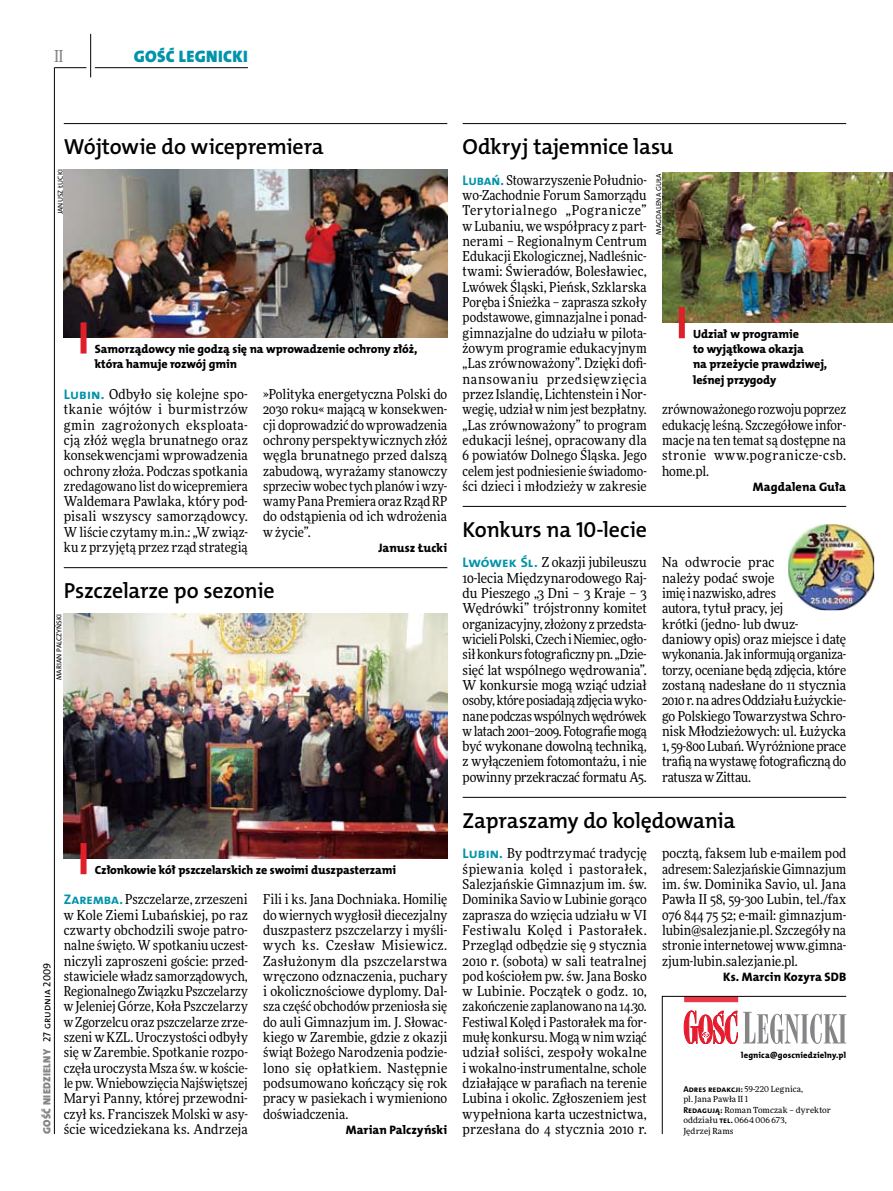
<style>
.page{position:relative;width:893px;height:1191px;background:#fff}
.page>*{position:absolute;margin:0;border:0;box-sizing:border-box;transform-origin:0 0}
.t1{font:21.9px "The Mix HP6 Se Bld";letter-spacing:-.01em;color:#000}
.t2{font:16.65px "The Mix HP9 Blk";letter-spacing:.02em;color:#0093aa}
.t3{font:500 16.5px "Freeday Narrow";color:#858486;scale:.9 1}
.t4{font:13.65px/15.3px "Freeday Narrow News";color:#000;text-align:justify}
.t5{font:12.3px "The Mix HP8 Ex Bld";letter-spacing:.01em;color:#000}
.t6{font:12px/15.3px "The Mix HP8 Ex Bld";letter-spacing:-.005em;color:#000}
.t7{font:10.5px "The Mix HP9 Blk";letter-spacing:.025em;color:#858486}
.t8{font:8.55px "The Mix HP7 Bld";letter-spacing:.005em;color:#000}
.t9{font:8.55px "The Mix HP8 Ex Bld";letter-spacing:.04em;color:#000}
.t10{font:8.4px/10.5px "Freeday News";letter-spacing:.015em;color:#000}
.t11{font:7.2px "The Mix HP5 Plain";letter-spacing:.01em;color:#000}
.s1{font-family:"The Mix HP7 Bld";font-size:13.95px;color:#0093aa}
.s2{font-family:"The Mix HP5 Plain";color:#000}
.s3{font-family:"Freeday News";font-size:8.4px}
.s4{font-family:"The Mix HP7 Bld";font-size:8.55px}
</style>
<div class="page">
<hr style="left:54px;top:67px;width:1px;height:1067px;background:#000">
<hr style="left:90px;top:34px;width:1px;height:43px;background:#000">
<hr style="left:54px;top:67px;width:32px;height:1px;background:#000">
<hr style="left:95px;top:67px;width:153px;height:1px;background:#000">
<svg style="left:662px;top:996px;width:185px;height:138px"></svg>
<hr style="left:64px;top:567px;width:383px;height:1px;background:#000">
<hr style="left:64px;top:123px;width:383px;height:1px;background:#000">
<hr style="left:463px;top:797px;width:383px;height:1px;background:#000">
<img style="left:64px;top:613px;width:383px;height:245px">
<img style="left:64px;top:169px;width:383px;height:169px">
<div style="left:81px;top:843px;width:6px;height:31px;background:#df1f2a"></div>
<div style="left:81px;top:322px;width:6px;height:31px;background:#df1f2a"></div>
<hr style="left:463px;top:123px;width:383px;height:1px;background:#000">
<img style="left:662px;top:173px;width:231px;height:149px">
<div style="left:679px;top:307px;width:6px;height:31px;background:#df1f2a"></div>
<hr style="left:463px;top:506px;width:383px;height:1px;background:#000">
<img style="left:788px;top:524px;width:86px;height:86px">
<p class="t3" style="left:54px;top:46px;width:11px">II</p>
<p class="t2" style="left:134px;top:46px;width:115px">GOŚĆ LEGN ICKI</p>
<h1 class="t1" style="left:64px;top:132px;width:262px">Wójtowie do wicepremiera</h1>
<p class="t11" style="left:56px;top:214px;width:47px;rotate:-90deg">Janusz Łucki</p>
<p class="t6" style="left:95px;top:341px;width:324px">Samorządowcy nie godzą się na wprowadzenie ochrony złóż, która hamuje rozwój gmin</p>
<p class="t4" style="left:64px;top:386px;width:186px"><span class="s1">Lubin.</span> Odbyło się kolejne spo&shy;tkanie wójtów i burmistrzów gmin zagrożonych eksploata&shy;cją złóż węgla brunatnego oraz konsekwencjami wprowadzenia ochrony złoża. Podczas spotkania zredagowano list do wicepremiera Waldemara Pawlaka, który pod&shy;pisali wszyscy samorządowcy.<br>W liście czytamy m.in.: „W związ&shy;ku z przyjętą przez rząd strategią</p>
<p class="t4" style="left:263px;top:386px;width:186px">»Polityka energetyczna Polski do 2030 roku« mającą w konsekwen&shy;cji doprowadzić do wprowadzenia ochrony perspektywicznych złóż węgla brunatnego przed dalszą zabudową, wyrażamy stanowczy sprzeciw wobec tych planów i wzy&shy;wamy Pana Premiera oraz Rząd RP do odstąpienia od ich wdrożenia w życie”.</p>
<p class="t5" style="left:378px;top:540px;width:70px">Janusz Łucki</p>
<h1 class="t1" style="left:64px;top:576px;width:213px">Pszczelarze po sezonie</h1>
<p class="t11" style="left:55px;top:680px;width:68px;rotate:-90deg">Marian Palczyński</p>
<p class="t6" style="left:95px;top:862px;width:303px">Członkowie kół pszczelarskich ze swoimi duszpasterzami</p>
<p class="t7" style="left:40px;top:1134px;width:173px;rotate:-90deg">GOŚĆ NIEDZIELNY <span class="s2">27 grudnia 2009</span></p>
<p class="t4" style="left:64px;top:891px;width:186px"><span class="s1">Zaremba.</span> Pszczelarze, zrzeszeni w Kole Ziemi Lubańskiej, po raz czwarty obchodzili swoje patro&shy;nalne święto. W spotkaniu uczest&shy;niczyli zaproszeni goście: przed&shy;stawiciele władz samorządowych, Regionalnego Związku Pszczelarzy w Jeleniej Górze, Koła Pszczelarzy w Zgorzelcu oraz pszczelarze zrze&shy;szeni w KZL. Uroczystości odbyły się w Zarembie. Spotkanie rozpo&shy;częła uroczysta Msza św. w koście&shy;le pw. Wniebowzięcia Najświętszej Maryi Panny, której przewodni&shy;czył ks. Franciszek Molski w asy&shy;ście wicedziekana ks. Andrzeja</p>
<p class="t4" style="left:263px;top:891px;width:186px">Fili i ks. Jana Dochniaka. Homilię do wiernych wygłosił diecezjalny duszpasterz pszczelarzy i myśli&shy;wych ks. Czesław Misiewicz.<br>Zasłużonym dla pszczelarstwa wręczono odznaczenia, puchary i okolicznościowe dyplomy. Dal&shy;sza część obchodów przeniosła się do auli Gimnazjum im. J. Słowac&shy;kiego w Zarembie, gdzie z okazji świąt Bożego Narodzenia podzie&shy;lono się opłatkiem. Następnie podsumowano kończący się rok pracy w pasiekach i wymieniono doświadczenia.</p>
<p class="t5" style="left:346px;top:1122px;width:103px">Marian Palczyński</p>
<h1 class="t1" style="left:463px;top:132px;width:212px">Odkryj tajemnice lasu</h1>
<p class="t4" style="left:463px;top:172px;width:186px"><span class="s1">Lubań.</span> Stowarzyszenie Południo&shy;wo-Zachodnie Forum Samorządu Terytorialnego „Pogranicze” w Lubaniu, we współpracy z part&shy;nerami – Regionalnym Centrum Edukacji Ekologicznej, Nadleśnic&shy;twami: Świeradów, Bolesławiec, Lwówek Śląski, Pieńsk, Szklarska Poręba i Śnieżka – zaprasza szkoły podstawowe, gimnazjalne i ponad&shy;gimnazjalne do udziału w pilota&shy;żowym programie edukacyjnym „Las zrównoważony”. Dzięki dofi&shy;nansowaniu przedsięwzięcia przez Islandię, Lichtenstein i Nor&shy;wegię, udział w nim jest bezpłatny. „Las zrównoważony” to program edukacji leśnej, opracowany dla 6 powiatów Dolnego Śląska. Jego celem jest podniesienie świadomo&shy;ści dzieci i młodzieży w zakresie</p>
<p class="t11" style="left:654px;top:235px;width:63px;rotate:-90deg">Magdalena Guła</p>
<p class="t6" style="left:693px;top:326px;width:136px">Udział w programie<br>to wyjątkowa okazja<br>na przeżycie prawdziwej, leśnej przygody</p>
<p class="t4" style="left:662px;top:401px;width:186px">zrównoważonego rozwoju poprzez edukację leśną. Szczegółowe infor&shy;macje na ten temat są dostępne na stronie www.pogranicze-csb. home.pl.</p>
<p class="t5" style="left:753px;top:479px;width:95px">Magdalena Guła</p>
<h1 class="t1" style="left:463px;top:515px;width:186px">Konkurs na 10-lecie</h1>
<p class="t4" style="left:463px;top:555px;width:186px"><span class="s1">Lwówek Śl.</span> Z okazji jubileuszu 10-lecia Międzynarodowego Raj&shy;du Pieszego „3 Dni – 3 Kraje – 3<br>Wędrówki” trójstronny komitet organizacyjny, złożony z przedsta&shy;wicieli Polski, Czech iNiemiec, ogło&shy;sił konkurs fotograficzny pn. „Dzie&shy;sięć lat wspólnego wędrowania”.<br>W konkursie mogą wziąć udział osoby, które posiadają zdjęcia wyko&shy;nane podczas wspólnych wędrówek wlatach 2001–2009. Fotografie mogą być wykonane dowolną techniką, z wyłączeniem fotomontażu, i nie powinny przekraczać formatu A5.</p>
<p class="t4" style="left:662px;top:555px;width:186px;text-align:left">Na odwrocie prac<br>należy podać swoje<br>imię inazwisko, adres<br>autora, tytuł pracy, jej<br>krótki (jedno- lub dwuz&shy;daniowy opis) oraz miejsce i datę wykonania. Jak informują organiza&shy;torzy, oceniane będą zdjęcia, które zostaną nadesłane do 11 stycznia<br>2010 r. na adres Oddziału Łużyckie&shy;go Polskiego Towarzystwa Schro&shy;nisk Młodzieżowych: ul. Łużycka<br>1, 59-800 Lubań. Wyróżnione prace trafią na wystawę fotograficzną do ratusza w Zittau.</p>
<h1 class="t1" style="left:463px;top:806px;width:274px">Zapraszamy do kolędowania</h1>
<p class="t4" style="left:463px;top:845px;width:186px"><span class="s1">Lubin.</span> By podtrzymać tradycję śpiewania kolęd i pastorałek, Salezjańskie Gimnazjum im. św.<br>Dominika Savio w Lubinie gorąco zaprasza do wzięcia udziału w VI Festiwalu Kolęd i Pastorałek.<br>Przegląd odbędzie się 9 stycznia 2010 r. (sobota) w sali teatralnej pod kościołem pw. św. Jana Bosko w Lubinie. Początek o godz. 10, zakończenie zaplanowano na 14.30.<br>Festiwal Kolęd i Pastorałek ma for&shy;mułę konkursu. Mogą w nim wziąć udział soliści, zespoły wokalne i wokalno-instrumentalne, schole działające w parafiach na terenie Lubina i okolic. Zgłoszeniem jest wypełniona karta uczestnictwa, przesłana do 4 stycznia 2010 r.</p>
<p class="t4" style="left:662px;top:845px;width:186px">pocztą, faksem lub e-mailem pod adresem: Salezjańskie Gimnazjum im. św. Dominika Savio, ul. Jana Pawła II 58, 59-300 Lubin, tel./fax 076 844 75 52; e-mail: gimnazjum&shy;lubin@salezjanie.pl. Szczegóły na stronie internetowej www.gimna&shy;zjum-lubin.salezjanie.pl.</p>
<p class="t5" style="left:723px;top:968px;width:125px">Ks. Marcin Kozyra SDB</p>
<p class="t9" style="left:741px;top:1050px;width:107px">legnica@goscniedzielny.pl</p>
<p class="t8" style="left:683px;top:1083px;width:121px">Adres redakcji: <span class="s3">59-220 Legnica,</span></p>
<p class="t10" style="left:683px;top:1094px;width:149px">pl. Jana Pawła II 1<br><span class="s4">Redagują:</span> Roman Tomczak – dyrektor oddziału <span class="s4">tel.</span> 0664 006 673,<br>Jędrzej Rams</p>
</div>
